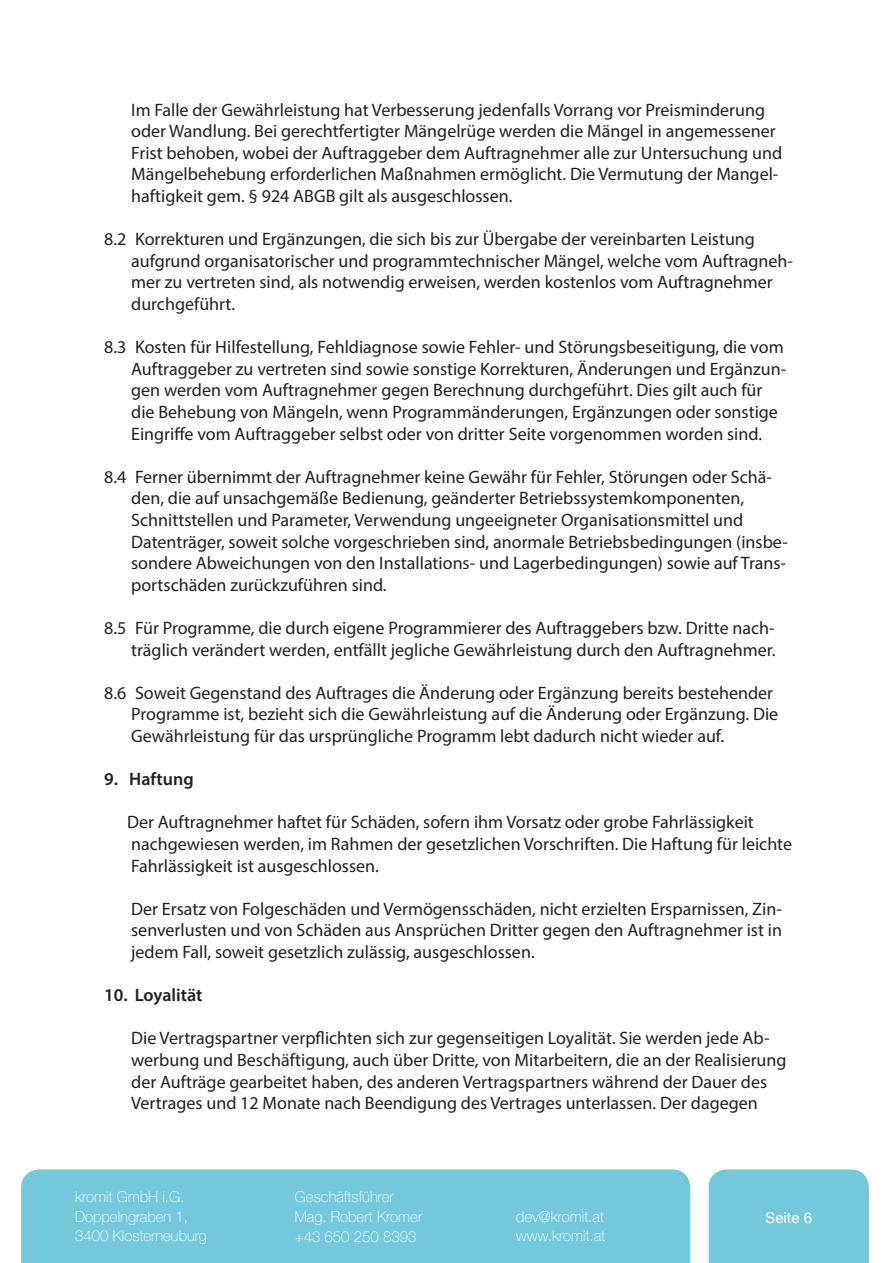
<style>
.page{position:relative;width:893px;height:1263px;background:#fff}
.page>*{position:absolute;margin:0;border:0;box-sizing:border-box;transform-origin:0 0}
.t1{font:18px/21.6px "Myriad Pro";color:#231f20}
.t2{font:600 18px "Myriad Pro";color:#231f20}
.t3{font:100 15px/19.5px "Helvetica Neue";color:#fff}
.t4{font:15px "Helvetica Neue";color:#fff}
</style>
<div class="page">
<div style="left:21px;top:1169px;width:669px;height:94px;background:#74c8db"></div>
<div style="left:709px;top:1169px;width:160px;height:94px;background:#74c8db"></div>
<p class="t1" style="left:131px;top:98px;width:652px">Im Falle der Gewährleistung hat Verbesserung jedenfalls Vorrang vor Preisminderung oder Wandlung. Bei gerechtfertigter Mängelrüge werden die Mängel in angemessener Frist behoben, wobei der Auftraggeber dem Auftragnehmer alle zur Untersuchung und Mängelbehebung erforderlichen Maßnahmen ermöglicht. Die Vermutung der Mangel&shy;haftigkeit gem. § 924 ABGB gilt als ausgeschlossen.</p>
<p class="t1" style="left:131px;top:228px;width:663px;text-indent:-27px">8.2 Korrekturen und Ergänzungen, die sich bis zur Übergabe der vereinbarten Leistung aufgrund organisatorischer und programmtechnischer Mängel, welche vom Auftragneh&shy;mer zu vertreten sind, als notwendig erweisen, werden kostenlos vom Auftragnehmer durchgeführt.</p>
<p class="t1" style="left:131px;top:336px;width:657px;text-indent:-27px">8.3 Kosten für Hilfestellung, Fehldiagnose sowie Fehler- und Störungsbeseitigung, die vom Auftraggeber zu vertreten sind sowie sonstige Korrekturen, Änderungen und Ergänzun&shy;gen werden vom Auftragnehmer gegen Berechnung durchgeführt. Dies gilt auch für die Behebung von Mängeln, wenn Programmänderungen, Ergänzungen oder sonstige Eingriffe vom Auftraggeber selbst oder von dritter Seite vorgenommen worden sind.</p>
<p class="t1" style="left:131px;top:466px;width:658px;text-indent:-27px">8.4 Ferner übernimmt der Auftragnehmer keine Gewähr für Fehler, Störungen oder Schä&shy;den, die auf unsachgemäße Bedienung, geänderter Betriebssystemkomponenten, Schnittstellen und Parameter, Verwendung ungeeigneter Organisationsmittel und Datenträger, soweit solche vorgeschrieben sind, anormale Betriebsbedingungen (insbe&shy;sondere Abweichungen von den Installations- und Lagerbedingungen) sowie auf Trans&shy;portschäden zurückzuführen sind.</p>
<p class="t1" style="left:104px;top:617px;width:673px;text-align:right">8.5 Für Programme, die durch eigene Programmierer des Auftraggebers bzw. Dritte nach&shy;träglich verändert werden, entfällt jegliche Gewährleistung durch den Auftragnehmer.</p>
<p class="t1" style="left:131px;top:682px;width:649px;text-indent:-27px">8.6 Soweit Gegenstand des Auftrages die Änderung oder Ergänzung bereits bestehender<br>Programme ist, bezieht sich die Gewährleistung auf die Änderung oder Ergänzung. Die<br>Gewährleistung für das ursprüngliche Programm lebt dadurch nicht wieder auf.</p>
<p class="t2" style="left:104px;top:768px;width:91px">9. Haftung</p>
<p class="t1" style="left:127px;top:811px;width:666px">Der Auftragnehmer haftet für Schäden, sofern ihm Vorsatz oder grobe Fahrlässigkeit nachgewiesen werden, im Rahmen der gesetzlichen Vorschriften. Die Haftung für leichte<br>Fahrlässigkeit ist ausgeschlossen.</p>
<p class="t1" style="left:131px;top:898px;width:652px;text-align:justify">Der Ersatz von Folgeschäden und Vermögensschäden, nicht erzielten Ersparnissen, Zin&shy;senverlusten und von Schäden aus Ansprüchen Dritter gegen den Auftragnehmer ist in jedem Fall, soweit gesetzlich zulässig, ausgeschlossen.</p>
<p class="t2" style="left:104px;top:984px;width:100px">10. Loyalität</p>
<p class="t1" style="left:131px;top:1027px;width:657px">Die Vertragspartner verpflichten sich zur gegenseitigen Loyalität. Sie werden jede Ab&shy;werbung und Beschäftigung, auch über Dritte, von Mitarbeitern, die an der Realisierung der Aufträge gearbeitet haben, des anderen Vertragspartners während der Dauer des Vertrages und 12 Monate nach Beendigung des Vertrages unterlassen. Der dagegen</p>
<p class="t3" style="left:75px;top:1186px;width:133px">kromit GmbH i.G.<br>Doppelngraben 1,<br>3400 Klosterneuburg</p>
<p class="t3" style="left:295px;top:1186px;width:129px;line-height:20px">Geschäftsführer<br>Mag. Robert Kromer +43 650 250 8393</p>
<p class="t3" style="left:516px;top:1206px;width:90px">dev@kromit.at www.kromit.at</p>
<p class="t4" style="left:766px;top:1207px;width:48px">Seite 6</p>
</div>
